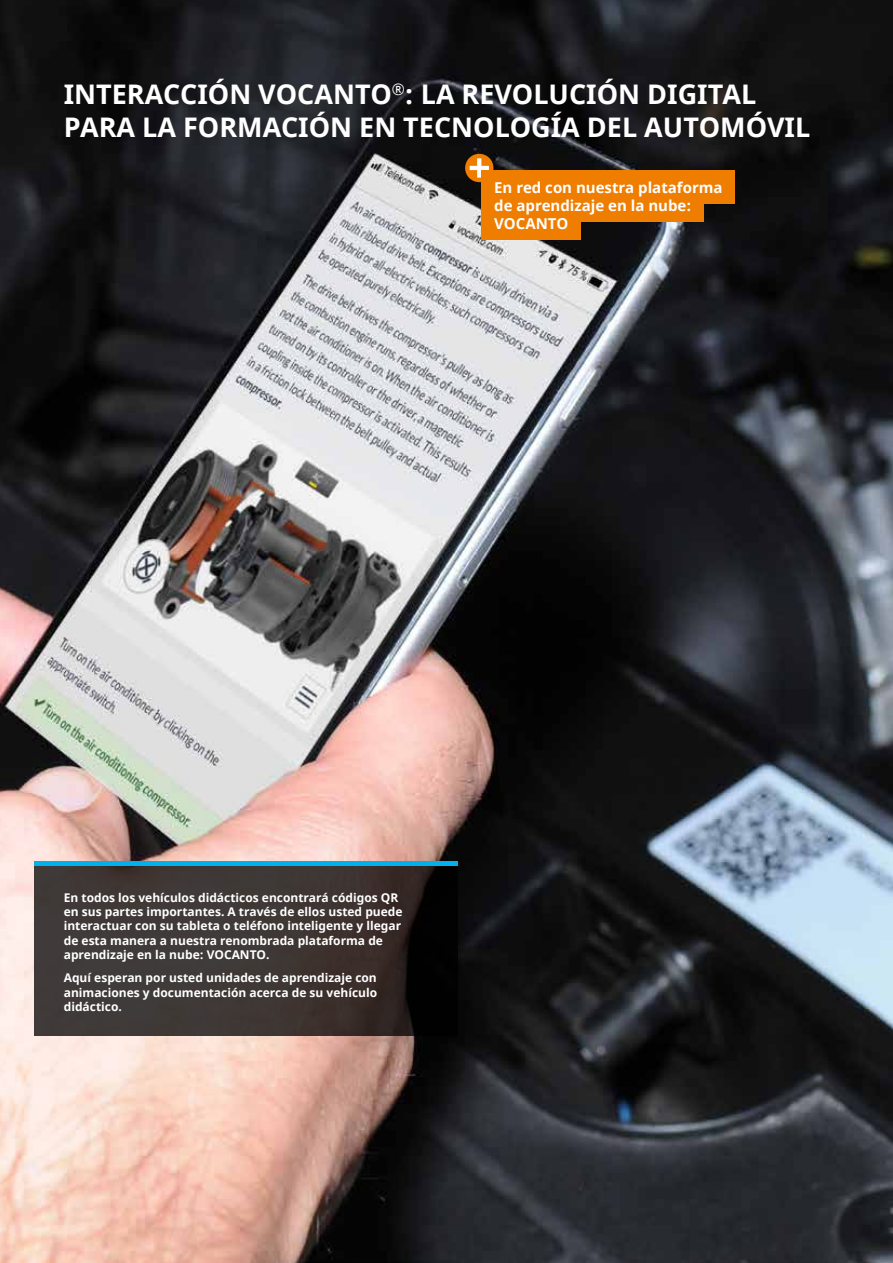
<style>
.page{position:relative;width:893px;height:1263px;background:#fff}
.page>*{position:absolute;margin:0;border:0;box-sizing:border-box;transform-origin:0 0}
.t1{font:700 27px/32.4px "Noto Sans";color:#fff}
.t2{font:700 15px/18px "Noto Sans";color:#fff}
.t3{font:700 12px/14.4px "Noto Sans";color:#fff}
</style>
<div class="page">
<img style="left:0;top:0;width:893px;height:1263px">
<svg style="left:34px;top:865px;width:423px;height:171px;background:#37312f"></svg>
<hr style="left:34px;top:861px;width:423px;height:4px;background:#00b1eb">
<div style="left:465px;top:154px;width:28px;height:28px;background:#ef7d00;border-radius:50%"></div>
<svg style="left:470px;top:158px;width:19px;height:20px"></svg>
<div style="left:481px;top:170px;width:254px;height:33px;background:#ef7d00"></div>
<div style="left:481px;top:188px;width:223px;height:33px;background:#ef7d00"></div>
<div style="left:481px;top:206px;width:100px;height:33px;background:#ef7d00"></div>
<h1 class="t1" style="left:64px;top:79px;width:748px">INTERACCIÓN VOCANTO<sup>®</sup>: LA REVOLUCIÓN DIGITAL<br>PARA LA FORMACIÓN EN TECNOLOGÍA DEL AUTOMÓVIL</h1>
<p class="t2" style="left:494px;top:178px;width:230px">En red con nuestra plataforma de aprendizaje en la nube:<br>VOCANTO</p>
<p class="t3" style="left:64px;top:890px;width:340px">En todos los vehículos didácticos encontrará códigos QR en sus partes importantes. A través de ellos usted puede interactuar con su tableta o teléfono inteligente y llegar de esta manera a nuestra renombrada plataforma de aprendizaje en la nube: VOCANTO.</p>
<p class="t3" style="left:64px;top:971px;width:315px;text-align:justify">Aquí esperan por usted unidades de aprendizaje con animaciones y documentación acerca de su vehículo didáctico.</p>
</div>
